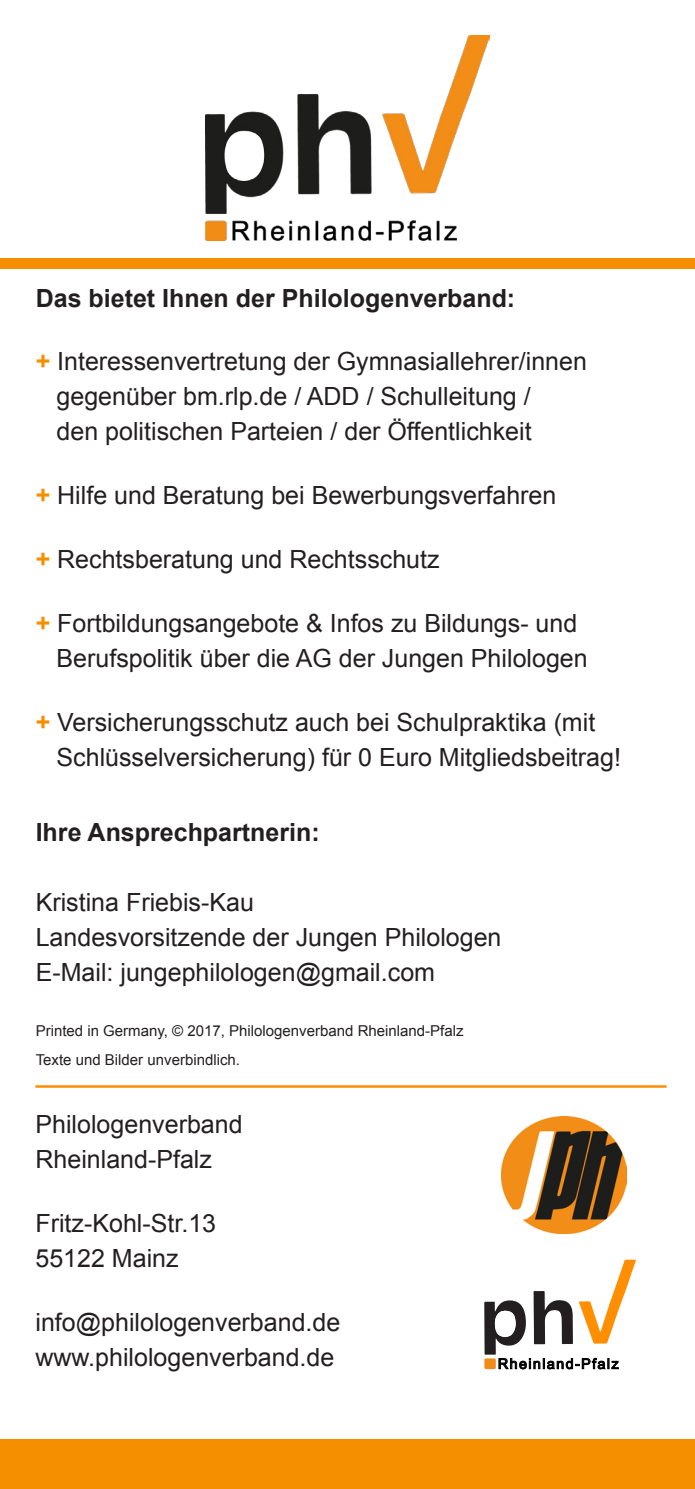
<style>
.page{position:relative;width:695px;height:1489px;background:#fff}
.page>*{position:absolute;margin:0;border:0;box-sizing:border-box;transform-origin:0 0}
.Fließtext{font:25px/35px "Arial";color:#231f20}
.Fließtext-2{font:700 25px "Arial";color:#231f20}
.Fließtext-3{font:15px/28.8px "Arial";color:#231f20}
.t1{font:14.25px "Arial";letter-spacing:.1em;color:#000}
.s1{font-weight:700;color:#f58f00}
</style>
<div class="page">
<div style="left:0;top:257px;width:694px;height:11px;background:#f58f00"></div>
<div style="left:0;top:1439px;width:694px;height:49px;background:#f58f00"></div>
<hr style="left:35px;top:1085px;width:631px;height:2px;background:#ff8f00">
<img style="left:502px;top:1116px;width:124px;height:116px">
<svg style="left:484px;top:1259px;width:152px;height:109px"></svg>
<div style="left:484px;top:1358px;width:11px;height:10px;background:#f18c19;border-radius:2px"></div>
<img style="left:205px;top:35px;width:284px;height:207px">
<p class="Fließtext-2" style="left:36px;top:281px;width:481px">Das bietet Ihnen der Philologenverband:</p>
<p class="Fließtext" style="left:57px;top:344px;width:532px;text-indent:-21px"><span class="s1">+</span> Interessenvertretung der Gymnasiallehrer/innen gegenüber bm.rlp.de / ADD / Schulleitung /<br>den politischen Parteien / der Öffentlichkeit</p>
<p class="Fließtext" style="left:36px;top:478px;width:522px"><span class="s1">+</span> Hilfe und Beratung bei Bewerbungsverfahren</p>
<p class="Fließtext" style="left:36px;top:542px;width:405px"><span class="s1">+</span> Rechtsberatung und Rechtsschutz</p>
<p class="Fließtext" style="left:57px;top:605px;width:532px;text-indent:-21px"><span class="s1">+</span> Fortbildungsangebote &amp; Infos zu Bildungs- und<br>Berufspolitik über die AG der Jungen Philologen</p>
<p class="Fließtext" style="left:57px;top:704px;width:566px;text-indent:-21px"><span class="s1">+</span> Versicherungsschutz auch bei Schulpraktika (mit<br>Schlüsselversicherung) für 0 Euro Mitgliedsbeitrag!</p>
<p class="Fließtext-2" style="left:36px;top:815px;width:285px">Ihre Ansprechpartnerin:</p>
<p class="Fließtext" style="left:36px;top:884px;width:220px">Kristina Friebis-Kau</p>
<p class="Fließtext" style="left:36px;top:919px;width:467px">Landesvorsitzende der Jungen Philologen</p>
<p class="Fließtext" style="left:36px;top:954px;width:401px">E-Mail: jungephilologen@gmail.com</p>
<p class="Fließtext-3" style="left:36px;top:1016px;width:429px">Printed in Germany, © 2017, Philologenverband Rheinland-Pfalz<br>Texte und Bilder unverbindlich.</p>
<p class="Fließtext" style="left:35px;top:1107px;width:209px">Philologenverband<br>Rheinland-Pfalz</p>
<p class="Fließtext" style="left:35px;top:1205px;width:182px">Fritz-Kohl-Str.13<br>55122 Mainz</p>
<p class="Fließtext" style="left:35px;top:1304px;width:306px">info@philologenverband.de www.philologenverband.de</p>
<p class="t1" style="left:498px;top:1354px;width:122px">Rheinland-Pfalz</p>
</div>
